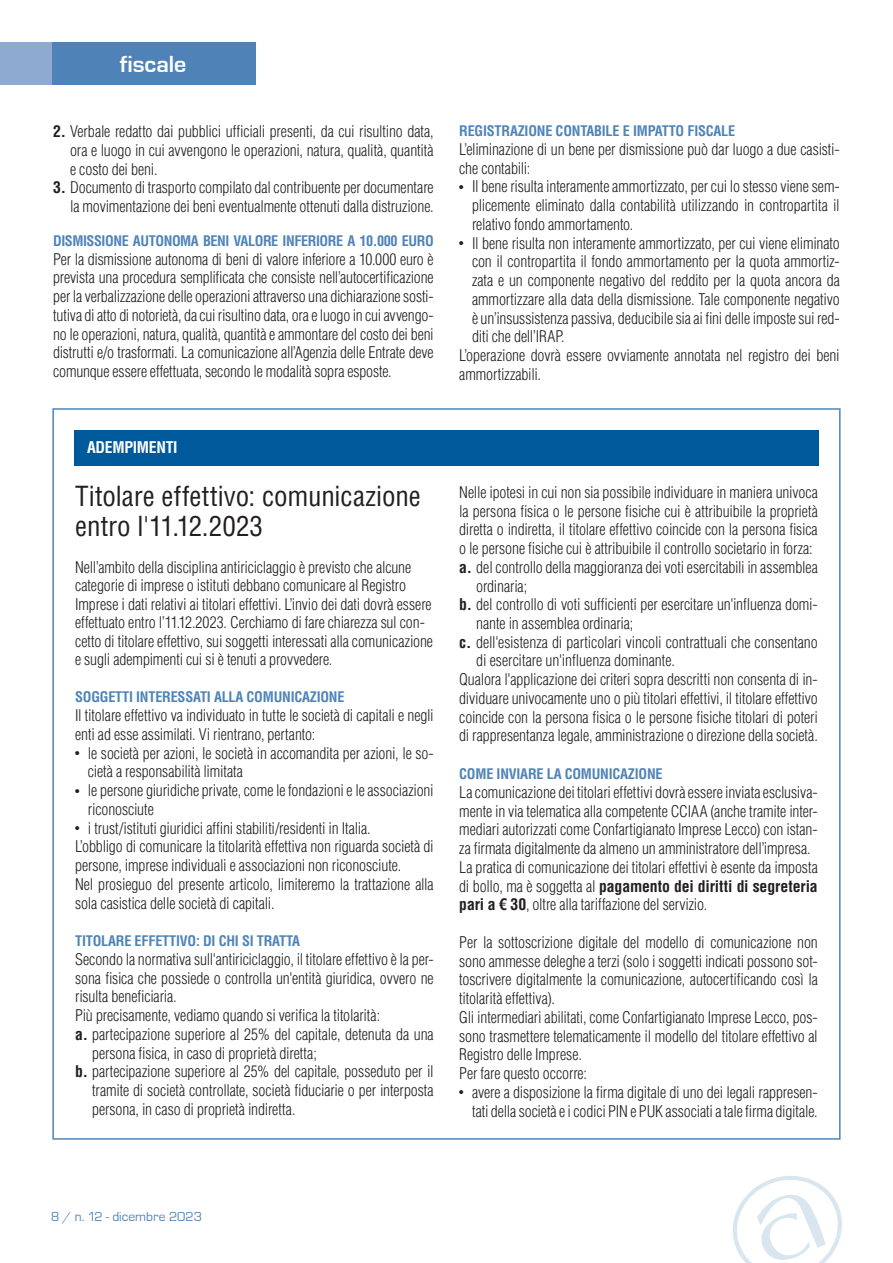
<style>
.page{position:relative;width:893px;height:1263px;background:#fff}
.page>*{position:absolute;margin:0;border:0;box-sizing:border-box;transform-origin:0 0}
.t1{font:condensed 27px/30px "Helvetica LT Std";color:#231f20}
.t2{font:700 24px "Eurostile T";color:#fff}
.t3{font:300 condensed 15.75px/18.8px "Helvetica LT Std";letter-spacing:-.005em;color:#231f20}
.t4{font:700 condensed 15.75px "Helvetica LT Std";letter-spacing:-.02em;color:#fff}
.t5{font:700 condensed 14.25px "Helvetica LT Std";letter-spacing:-.015em;color:#4f83b8}
.t6{font:13.5px "Eurostile T";color:#4f83b8}
.s1{font-weight:700}
.s2{font-weight:700;font-size:10.5px}
</style>
<div class="page">
<div style="left:51px;top:43px;width:204px;height:42px;background:#4f83b8"></div>
<div style="left:0;top:43px;width:51px;height:42px;background:#8faad1"></div>
<div style="left:74px;top:430px;width:745px;height:35px;background:#00599b"></div>
<svg style="left:732px;top:1176px;width:110px;height:87px"></svg>
<h2 class="t2" style="left:120px;top:50px;width:68px">fiscale</h2>
<p class="t3" style="left:70px;top:122px;width:365px;text-align:justify;text-indent:-17px"><span class="s1">2.</span> Verbale redatto dai pubblici ufficiali presenti, da cui risultino data, ora e luogo in cui avvengono le operazioni, natura, qualità, quantità e costo dei beni.</p>
<p class="t3" style="left:53px;top:178px;width:382px;text-align:right"><span class="s1">3.</span> Documento di trasporto compilato dal contribuente per documentare la movimentazione dei beni eventualmente ottenuti dalla distruzione.</p>
<p class="t5" style="left:53px;top:232px;width:382px">DISMISSIONE AUTONOMA BENI VALORE INFERIORE A 10.000 EURO</p>
<p class="t3" style="left:53px;top:249px;width:382px;text-align:justify">Per la dismissione autonoma di beni di valore inferiore a 10.000 euro è prevista una procedura semplificata che consiste nell’autocertificazione per la verbalizzazione delle operazioni attraverso una dichiarazione sosti&shy;tutiva di atto di notorietà, da cui risultino data, ora e luogo in cui avvengo&shy;no le operazioni, natura, qualità, quantità e ammontare del costo dei beni distrutti e/o trasformati. La comunicazione all’Agenzia delle Entrate deve comunque essere effettuata, secondo le modalità sopra esposte.</p>
<p class="t4" style="left:87px;top:438px;width:92px">ADEMPIMENTI</p>
<h1 class="t1" style="left:75px;top:481px;width:347px">Titolare effettivo: comunicazione entro l'11.12.2023</h1>
<p class="t3" style="left:75px;top:558px;width:359px">Nell’ambito della disciplina antiriciclaggio è previsto che alcune categorie di imprese o istituti debbano comunicare al Registro Imprese i dati relativi ai titolari effettivi. L’invio dei dati dovrà essere effettuato entro l’11.12.2023. Cerchiamo di fare chiarezza sul con&shy;cetto di titolare effettivo, sui soggetti interessati alla comunicazione e sugli adempimenti cui si è tenuti a provvedere.</p>
<p class="t5" style="left:75px;top:688px;width:271px">SOGGETTI INTERESSATI ALLA COMUNICAZIONE</p>
<p class="t3" style="left:75px;top:706px;width:360px">Il titolare effettivo va individuato in tutte le società di capitali e negli enti ad esse assimilati. Vi rientrano, pertanto:</p>
<p class="t3" style="left:88px;top:743px;width:347px;text-indent:-13px"><span class="s2">•</span> le società per azioni, le società in accomandita per azioni, le so&shy;cietà a responsabilità limitata</p>
<p class="t3" style="left:88px;top:781px;width:347px;text-indent:-13px"><span class="s2">•</span> le persone giuridiche private, come le fondazioni e le associazioni riconosciute</p>
<p class="t3" style="left:75px;top:818px;width:360px"><span class="s2">•</span> i trust/istituti giuridici affini stabiliti/residenti in Italia.<br>L’obbligo di comunicare la titolarità effettiva non riguarda società di persone, imprese individuali e associazioni non riconosciute.<br>Nel prosieguo del presente articolo, limiteremo la trattazione alla sola casistica delle società di capitali.</p>
<p class="t5" style="left:75px;top:932px;width:226px">TITOLARE EFFETTIVO: DI CHI SI TRATTA</p>
<p class="t3" style="left:75px;top:950px;width:360px">Secondo la normativa sull'antiriciclaggio, il titolare effettivo è la per-</p>
<p class="t3" style="left:75px;top:968px;width:360px">sona fisica che possiede o controlla un'entità giuridica, ovvero ne</p>
<p class="t3" style="left:75px;top:987px;width:103px">risulta beneficiaria.</p>
<p class="t3" style="left:75px;top:1006px;width:306px">Più precisamente, vediamo quando si verifica la titolarità:</p>
<p class="t3" style="left:75px;top:1025px;width:360px"><span class="s1">a.</span> partecipazione superiore al 25% del capitale, detenuta da una</p>
<p class="t3" style="left:92px;top:1043px;width:226px">persona fisica, in caso di proprietà diretta;</p>
<p class="t3" style="left:75px;top:1062px;width:360px"><span class="s1">b.</span> partecipazione superiore al 25% del capitale, posseduto per il</p>
<p class="t3" style="left:92px;top:1081px;width:343px">tramite di società controllate, società fiduciarie o per interposta</p>
<p class="t3" style="left:92px;top:1099px;width:205px">persona, in caso di proprietà indiretta.</p>
<p class="t5" style="left:459px;top:122px;width:278px">REGISTRAZIONE CONTABILE E IMPATTO FISCALE</p>
<p class="t3" style="left:459px;top:140px;width:382px">L’eliminazione di un bene per dismissione può dar luogo a due casisti&shy;che contabili:</p>
<p class="t3" style="left:472px;top:177px;width:369px;text-align:justify;text-indent:-13px"><span class="s2">•</span> Il bene risulta interamente ammortizzato, per cui lo stesso viene sem&shy;plicemente eliminato dalla contabilità utilizzando in contropartita il relativo fondo ammortamento.</p>
<p class="t3" style="left:459px;top:233px;width:382px"><span class="s2">•</span> Il bene risulta non interamente ammortizzato, per cui viene eliminato</p>
<p class="t3" style="left:472px;top:252px;width:369px">con il contropartita il fondo ammortamento per la quota ammortiz-</p>
<p class="t3" style="left:472px;top:271px;width:369px">zata e un componente negativo del reddito per la quota ancora da</p>
<p class="t3" style="left:472px;top:290px;width:369px">ammortizzare alla data della dismissione. Tale componente negativo</p>
<p class="t3" style="left:472px;top:308px;width:369px">è un’insussistenza passiva, deducibile sia ai fini delle imposte sui red-</p>
<p class="t3" style="left:472px;top:327px;width:94px">diti che dell’IRAP.</p>
<p class="t3" style="left:459px;top:346px;width:382px">L’operazione dovrà essere ovviamente annotata nel registro dei beni</p>
<p class="t3" style="left:459px;top:365px;width:83px">ammortizzabili.</p>
<p class="t3" style="left:459px;top:483px;width:360px">Nelle ipotesi in cui non sia possibile individuare in maniera univoca</p>
<p class="t3" style="left:459px;top:501px;width:360px">la persona fisica o le persone fisiche cui è attribuibile la proprietà</p>
<p class="t3" style="left:459px;top:520px;width:360px">diretta o indiretta, il titolare effettivo coincide con la persona fisica</p>
<p class="t3" style="left:459px;top:539px;width:355px">o le persone fisiche cui è attribuibile il controllo societario in forza:</p>
<p class="t3" style="left:459px;top:558px;width:360px"><span class="s1">a.</span> del controllo della maggioranza dei voti esercitabili in assemblea</p>
<p class="t3" style="left:476px;top:576px;width:52px">ordinaria;</p>
<p class="t3" style="left:459px;top:595px;width:360px"><span class="s1">b.</span> del controllo di voti sufficienti per esercitare un'influenza domi-</p>
<p class="t3" style="left:476px;top:614px;width:159px">nante in assemblea ordinaria;</p>
<p class="t3" style="left:459px;top:632px;width:360px"><span class="s1">c.</span> dell'esistenza di particolari vincoli contrattuali che consentano</p>
<p class="t3" style="left:476px;top:651px;width:200px">di esercitare un'influenza dominante.</p>
<p class="t3" style="left:459px;top:670px;width:360px">Qualora l'applicazione dei criteri sopra descritti non consenta di in-</p>
<p class="t3" style="left:459px;top:689px;width:360px">dividuare univocamente uno o più titolari effettivi, il titolare effettivo</p>
<p class="t3" style="left:459px;top:707px;width:360px">coincide con la persona fisica o le persone fisiche titolari di poteri</p>
<p class="t3" style="left:459px;top:726px;width:360px">di rappresentanza legale, amministrazione o direzione della società.</p>
<p class="t5" style="left:459px;top:765px;width:205px">COME INVIARE LA COMUNICAZIONE</p>
<p class="t3" style="left:459px;top:783px;width:360px">La comunicazione dei titolari effettivi dovrà essere inviata esclusiva&shy;mente in via telematica alla competente CCIAA (anche tramite inter&shy;mediari autorizzati come Confartigianato Imprese Lecco) con istan&shy;za firmata digitalmente da almeno un amministratore dell’impresa.<br>La pratica di comunicazione dei titolari effettivi è esente da imposta di bollo, ma è soggetta al <span class="s1">pagamento dei diritti di segreteria pari a € 30</span>, oltre alla tariffazione del servizio.</p>
<p class="t3" style="left:459px;top:933px;width:360px">Per la sottoscrizione digitale del modello di comunicazione non sono ammesse deleghe a terzi (solo i soggetti indicati possono sot&shy;toscrivere digitalmente la comunicazione, autocertificando così la titolarità effettiva).<br>Gli intermediari abilitati, come Confartigianato Imprese Lecco, pos&shy;sono trasmettere telematicamente il modello del titolare effettivo al Registro delle Imprese.<br>Per fare questo occorre:</p>
<p class="t3" style="left:459px;top:1083px;width:360px;text-align:right"><span class="s2">•</span> avere a disposizione la firma digitale di uno dei legali rappresen&shy;tati della società e i codici PIN e PUK associati a tale firma digitale.</p>
<p class="t6" style="left:51px;top:1209px;width:153px">8 / n. 12 - dicembre 2023</p>
</div>
